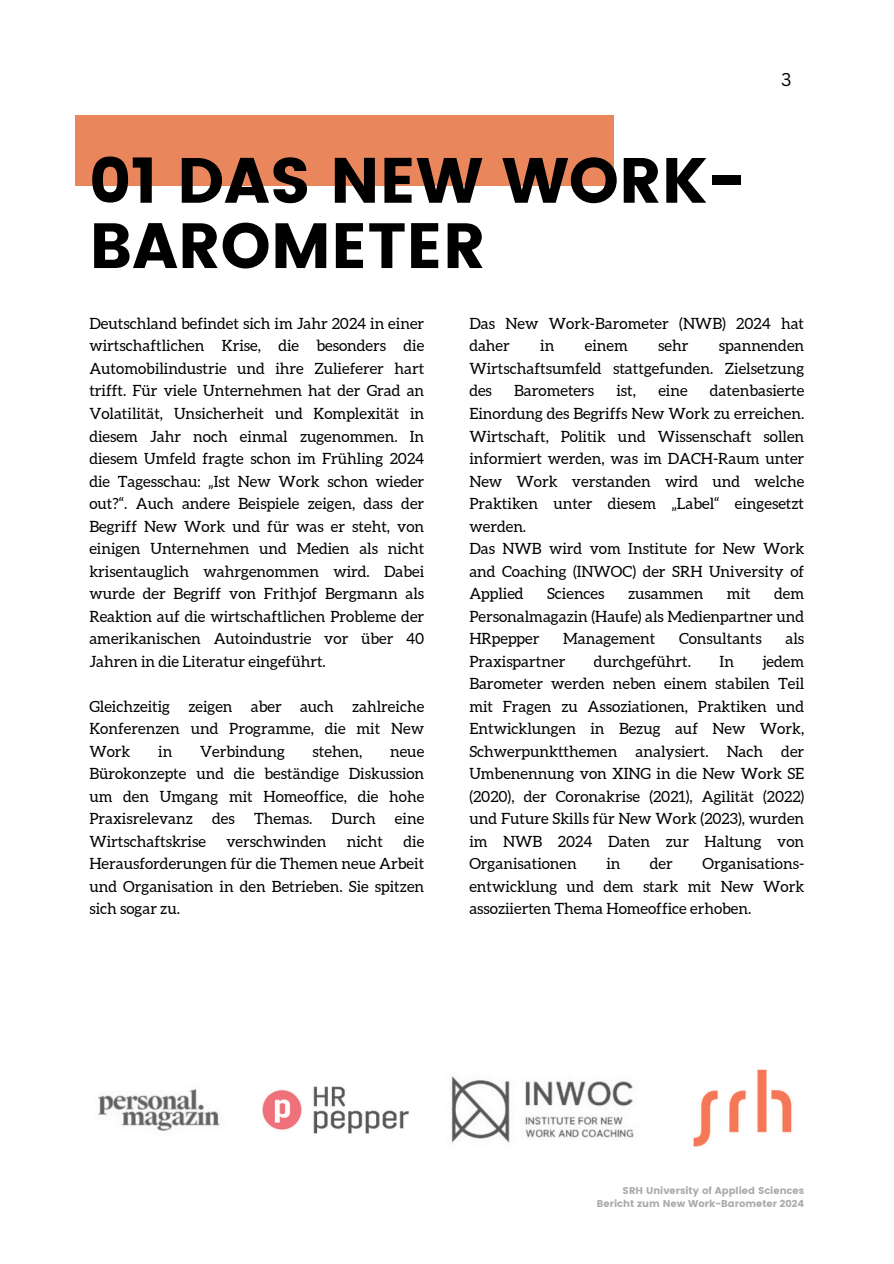
<style>
.page{position:relative;width:894px;height:1264px;background:#fff}
.page>*{position:absolute;margin:0;border:0;box-sizing:border-box;transform-origin:0 0}
.t1{font:63.75px/65.2px "Poppins";color:#000}
.t2{font:18px "Canva Sans";color:#000}
.t3{font:15.45px/22.5px "Aleo";color:#000;text-align:justify}
.t4{font:9.9px "Poppins";color:#ababab}
</style>
<div class="page">
<div style="left:75px;top:115px;width:539px;height:70px;background:#e9865b"></div>
<img style="left:98px;top:1069px;width:694px;height:78px">
<h1 class="t1" style="left:89px;top:148px;width:656px">01 DAS NEW WORK-<br>BAROMETER</h1>
<p class="t2" style="left:780px;top:66px;width:12px">3</p>
<h3 class="t3" style="left:89px;top:312px;width:336px">Deutschland befindet sich im Jahr 2024 in einer wirtschaftlichen Krise, die besonders die Automobilindustrie und ihre Zulieferer hart trifft. Für viele Unternehmen hat der Grad an Volatilität, Unsicherheit und Komplexität in diesem Jahr noch einmal zugenommen. In diesem Umfeld fragte schon im Frühling 2024 die Tagesschau: „Ist New Work schon wieder out?“. Auch andere Beispiele zeigen, dass der Begriff New Work und für was er steht, von einigen Unternehmen und Medien als nicht krisentauglich wahrgenommen wird. Dabei wurde der Begriff von Frithjof Bergmann als Reaktion auf die wirtschaftlichen Probleme der amerikanischen Autoindustrie vor über 40<br>Jahren in die Literatur eingeführt.</h3>
<h3 class="t3" style="left:89px;top:695px;width:336px">Gleichzeitig zeigen aber auch zahlreiche Konferenzen und Programme, die mit New Work</h3>
<h3 class="t3" style="left:158px;top:740px;width:16px">in</h3>
<h3 class="t3" style="left:200px;top:740px;width:86px">Verbindung</h3>
<h3 class="t3" style="left:312px;top:740px;width:51px">stehen,</h3>
<h3 class="t3" style="left:89px;top:740px;width:336px;text-indent:300px">neue Bürokonzepte und die beständige Diskussion um den Umgang mit Homeoffice, die hohe Praxisrelevanz des Themas. Durch eine Wirtschaftskrise</h3>
<h3 class="t3" style="left:89px;top:830px;width:336px;text-indent:314px">die Herausforderungen für die Themen neue Arbeit und Organisation in den Betrieben. Sie spitzen sich sogar zu.</h3>
<h3 class="t3" style="left:226px;top:830px;width:101px">verschwinden</h3>
<h3 class="t3" style="left:346px;top:830px;width:38px">nicht</h3>
<h3 class="t3" style="left:469px;top:312px;width:336px">Das New Work-Barometer (NWB) 2024 hat daher</h3>
<h3 class="t3" style="left:469px;top:335px;width:336px;text-indent:249px">spannenden Wirtschaftsumfeld stattgefunden. Zielsetzung des</h3>
<h3 class="t3" style="left:540px;top:335px;width:16px">in</h3>
<h3 class="t3" style="left:584px;top:335px;width:45px">einem</h3>
<h3 class="t3" style="left:658px;top:335px;width:32px">sehr</h3>
<h3 class="t3" style="left:469px;top:380px;width:336px;text-align:left;text-indent:240px">datenbasierte<br>Einordung des Begriffs New Work zu erreichen.<br>Wirtschaft, Politik und Wissenschaft sollen informiert werden, was im DACH-Raum unter<br>New Work verstanden wird und welche<br>Praktiken unter diesem „Label“ eingesetzt werden.<br>Das NWB wird vom Institute for New Work and Coaching (INWOC) der SRH University of<br>Applied</h3>
<h3 class="t3" style="left:514px;top:380px;width:81px">Barometers</h3>
<h3 class="t3" style="left:616px;top:380px;width:21px">ist,</h3>
<h3 class="t3" style="left:658px;top:380px;width:31px">eine</h3>
<h3 class="t3" style="left:469px;top:582px;width:336px;text-indent:305px">dem Personalmagazin (Haufe) als Medienpartner und HRpepper</h3>
<h3 class="t3" style="left:547px;top:582px;width:59px">Sciences</h3>
<h3 class="t3" style="left:628px;top:582px;width:77px">zusammen</h3>
<h3 class="t3" style="left:726px;top:582px;width:25px">mit</h3>
<h3 class="t3" style="left:563px;top:627px;width:94px">Management</h3>
<h3 class="t3" style="left:678px;top:627px;width:84px">Consultants</h3>
<h3 class="t3" style="left:785px;top:627px;width:20px">als</h3>
<h3 class="t3" style="left:469px;top:650px;width:97px">Praxispartner</h3>
<h3 class="t3" style="left:593px;top:650px;width:98px">durchgeführt.</h3>
<h3 class="t3" style="left:719px;top:650px;width:16px">In</h3>
<h3 class="t3" style="left:469px;top:650px;width:336px;text-indent:293px">jedem Barometer werden neben einem stabilen Teil mit Fragen zu Assoziationen, Praktiken und Entwicklungen in Bezug auf New Work, Schwerpunktthemen analysiert. Nach der Umbenennung von XING in die New Work SE (2020), der Coronakrise (2021), Agilität (2022) und Future Skills für New Work (2023), wurden im NWB 2024 Daten zur Haltung von Organisationen</h3>
<h3 class="t3" style="left:606px;top:852px;width:16px">in</h3>
<h3 class="t3" style="left:649px;top:852px;width:24px">der</h3>
<h3 class="t3" style="left:469px;top:852px;width:336px;text-indent:233px">Organisations&shy;entwicklung und dem stark mit New Work assoziierten Thema Homeoffice erhoben.</h3>
<p class="t4" style="left:622px;top:1184px;width:183px">SRH University of Applied Sciences</p>
<p class="t4" style="left:596px;top:1197px;width:209px">Bericht zum New Work-Barometer 2024</p>
</div>
